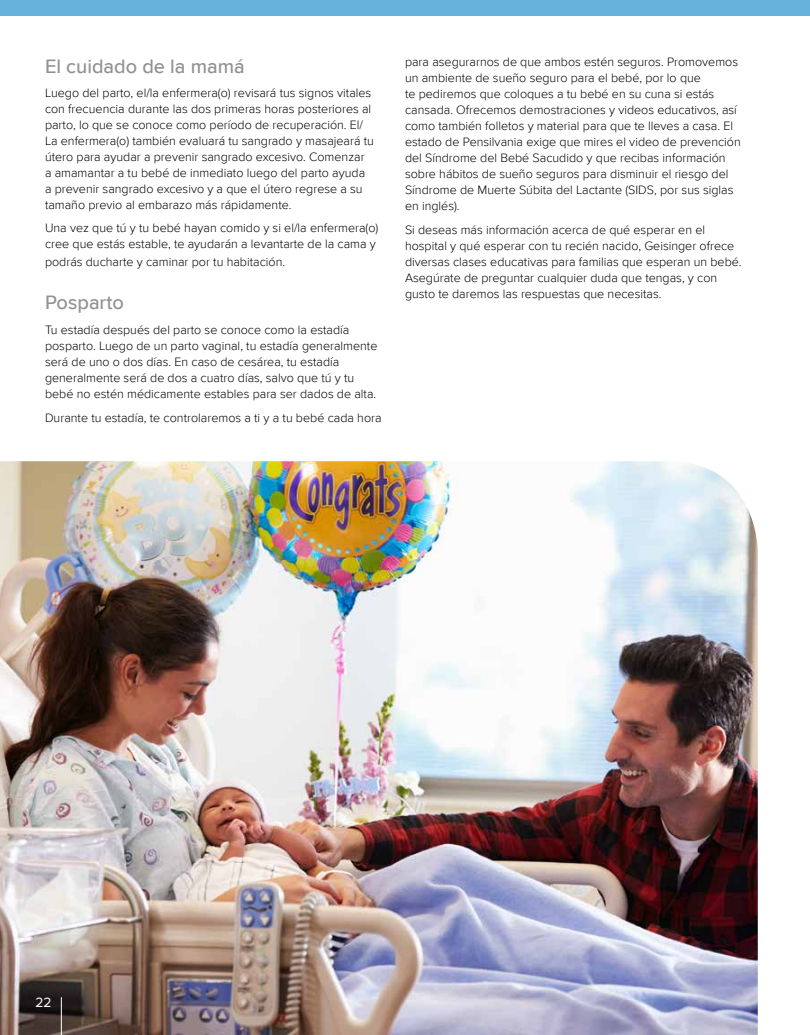
<style>
.page{position:relative;width:810px;height:1035px;background:#fff}
.page>*{position:absolute;margin:0;border:0;box-sizing:border-box;transform-origin:0 0}
.t1{font:500 20px "Proxima Nova";color:#909193}
.t2{font:13.75px "Proxima Nova";color:#fff}
.t3{font:300 12.5px/16px "Proxima Nova";color:#000}
</style>
<div class="page">
<div style="left:0;top:0;width:810px;height:16px;background:#66b2dc"></div>
<img style="left:0;top:461px;width:758px;height:574px">
<hr style="left:61px;top:997px;width:1px;height:38px;background:#fff">
<h1 class="t1" style="left:45px;top:55px;width:201px">El cuidado de la mamá</h1>
<p class="t3" style="left:45px;top:85px;width:331px">Luego del parto, el/la enfermera(o) revisará tus signos vitales con frecuencia durante las dos primeras horas posteriores al parto, lo que se conoce como período de recuperación. El/ La enfermera(o) también evaluará tu sangrado y masajeará tu útero para ayudar a prevenir sangrado excesivo. Comenzar a amamantar a tu bebé de inmediato luego del parto ayuda a prevenir sangrado excesivo y a que el útero regrese a su tamaño previo al embarazo más rápidamente.</p>
<p class="t3" style="left:45px;top:220px;width:335px">Una vez que tú y tu bebé hayan comido y si el/la enfermera(o) cree que estás estable, te ayudarán a levantarte de la cama y</p>
<p class="t3" style="left:45px;top:254px;width:242px">podrás ducharte y caminar por tu habitación.</p>
<h1 class="t1" style="left:45px;top:291px;width:80px">Posparto</h1>
<p class="t3" style="left:45px;top:323px;width:334px">Tu estadía después del parto se conoce como la estadía posparto. Luego de un parto vaginal, tu estadía generalmente será de uno o dos días. En caso de cesárea, tu estadía generalmente será de dos a cuatro días, salvo que tú y tu bebé no estén médicamente estables para ser dados de alta.</p>
<p class="t3" style="left:45px;top:410px;width:338px">Durante tu estadía, te controlaremos a ti y a tu bebé cada hora</p>
<p class="t3" style="left:405px;top:54px;width:337px">para asegurarnos de que ambos estén seguros. Promovemos un ambiente de sueño seguro para el bebé, por lo que<br>te pediremos que coloques a tu bebé en su cuna si estás cansada. Ofrecemos demostraciones y videos educativos, así como también folletos y material para que te lleves a casa. El estado de Pensilvania exige que mires el video de prevención del Síndrome del Bebé Sacudido y que recibas información sobre hábitos de sueño seguros para disminuir el riesgo del Síndrome de Muerte Súbita del Lactante (SIDS, por sus siglas en inglés).</p>
<p class="t3" style="left:405px;top:222px;width:338px">Si deseas más información acerca de qué esperar en el hospital y qué esperar con tu recién nacido, Geisinger ofrece diversas clases educativas para familias que esperan un bebé.<br>Asegúrate de preguntar cualquier duda que tengas, y con gusto te daremos las respuestas que necesitas.</p>
<p class="t2" style="left:36px;top:995px;width:18px">22</p>
</div>
